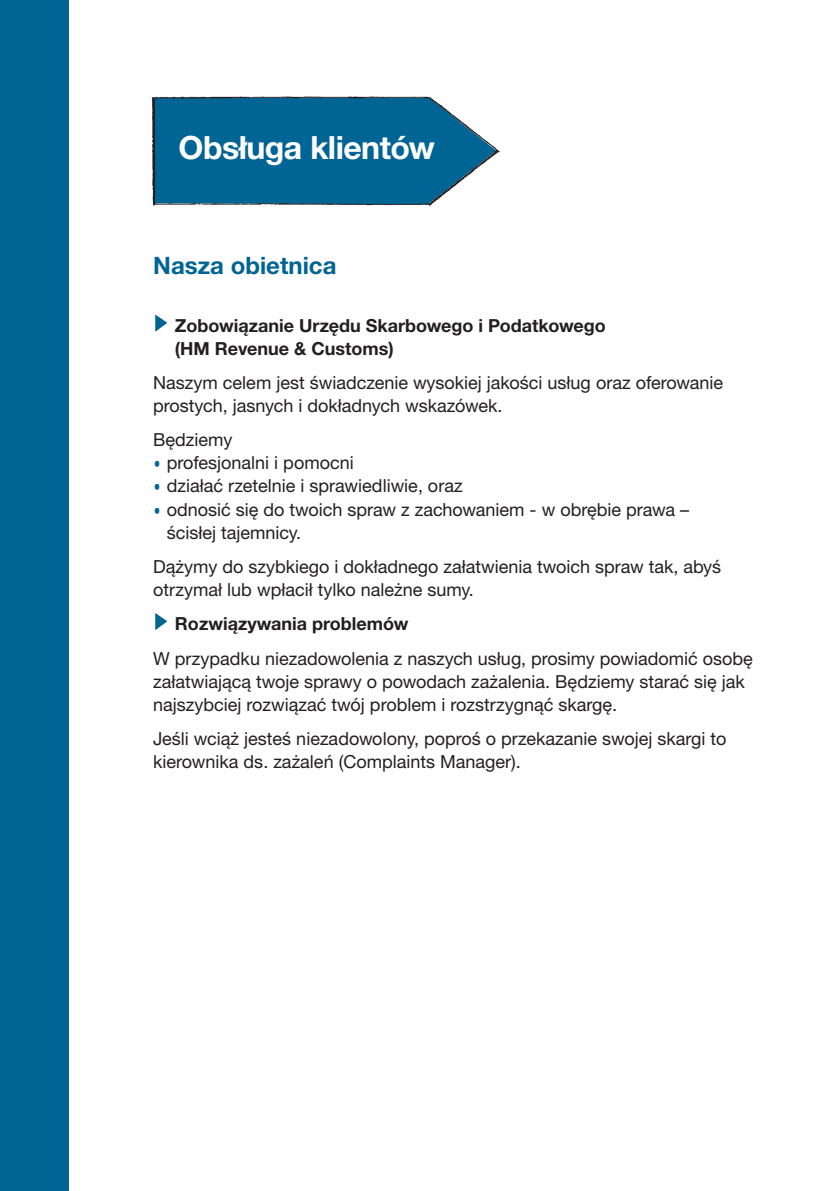
<style>
.page{position:relative;width:840px;height:1191px;background:#fff}
.page>*{position:absolute;margin:0;border:0;box-sizing:border-box;transform-origin:0 0}
.t1{font:700 32px "Helvetica Neue CE";letter-spacing:-.015em;color:#fff}
.t2{font:700 24px "Helvetica Neue CE";color:#006494}
.t3{font:18px/23px "Helvetica Neue CE";color:#231f20}
.t4{font:700 18px/23px "Helvetica Neue CE";color:#231f20}
.s1{font-family:"IR Modena";color:#006494}
</style>
<div class="page">
<div style="left:0;top:0;width:68px;height:1191px;background:#006494"></div>
<svg style="left:155px;top:613px;width:12px;height:17px"></svg>
<svg style="left:155px;top:314px;width:12px;height:18px"></svg>
<img style="left:151px;top:96px;width:349px;height:110px">
<h1 class="t1" style="left:178px;top:136px;width:258px">Obsługa klientów</h1>
<h2 class="t2" style="left:153px;top:257px;width:185px">Nasza obietnica</h2>
<p class="t4" style="left:175px;top:315px;width:432px">Zobowiązanie Urzędu Skarbowego i Podatkowego (HM Revenue &amp; Customs)</p>
<p class="t3" style="left:153px;top:373px;width:571px">Naszym celem jest świadczenie wysokiej jakości usług oraz oferowanie prostych, jasnych i dokładnych wskazówek.</p>
<p class="t3" style="left:153px;top:430px;width:81px">Będziemy</p>
<p class="t3" style="left:153px;top:453px;width:202px"><span class="s1">•</span> profesjonalni i pomocni</p>
<p class="t3" style="left:153px;top:476px;width:311px"><span class="s1">•</span> działać rzetelnie i sprawiedliwie, oraz</p>
<p class="t3" style="left:167px;top:499px;width:523px;text-indent:-13px"><span class="s1">•</span> odnosić się do twoich spraw z zachowaniem - w obrębie prawa – ścisłej tajemnicy.</p>
<p class="t3" style="left:153px;top:557px;width:569px">Dążymy do szybkiego i dokładnego załatwienia twoich spraw tak, abyś otrzymał lub wpłacił tylko należne sumy.</p>
<p class="t4" style="left:175px;top:614px;width:235px">Rozwiązywania problemów</p>
<p class="t3" style="left:153px;top:648px;width:601px">W przypadku niezadowolenia z naszych usług, prosimy powiadomić osobę załatwiającą twoje sprawy o powodach zażalenia. Będziemy starać się jak najszybciej rozwiązać twój problem i rozstrzygnąć skargę.</p>
<p class="t3" style="left:153px;top:729px;width:574px">Jeśli wciąż jesteś niezadowolony, poproś o przekazanie swojej skargi to kierownika ds. zażaleń (Complaints Manager).</p>
</div>
